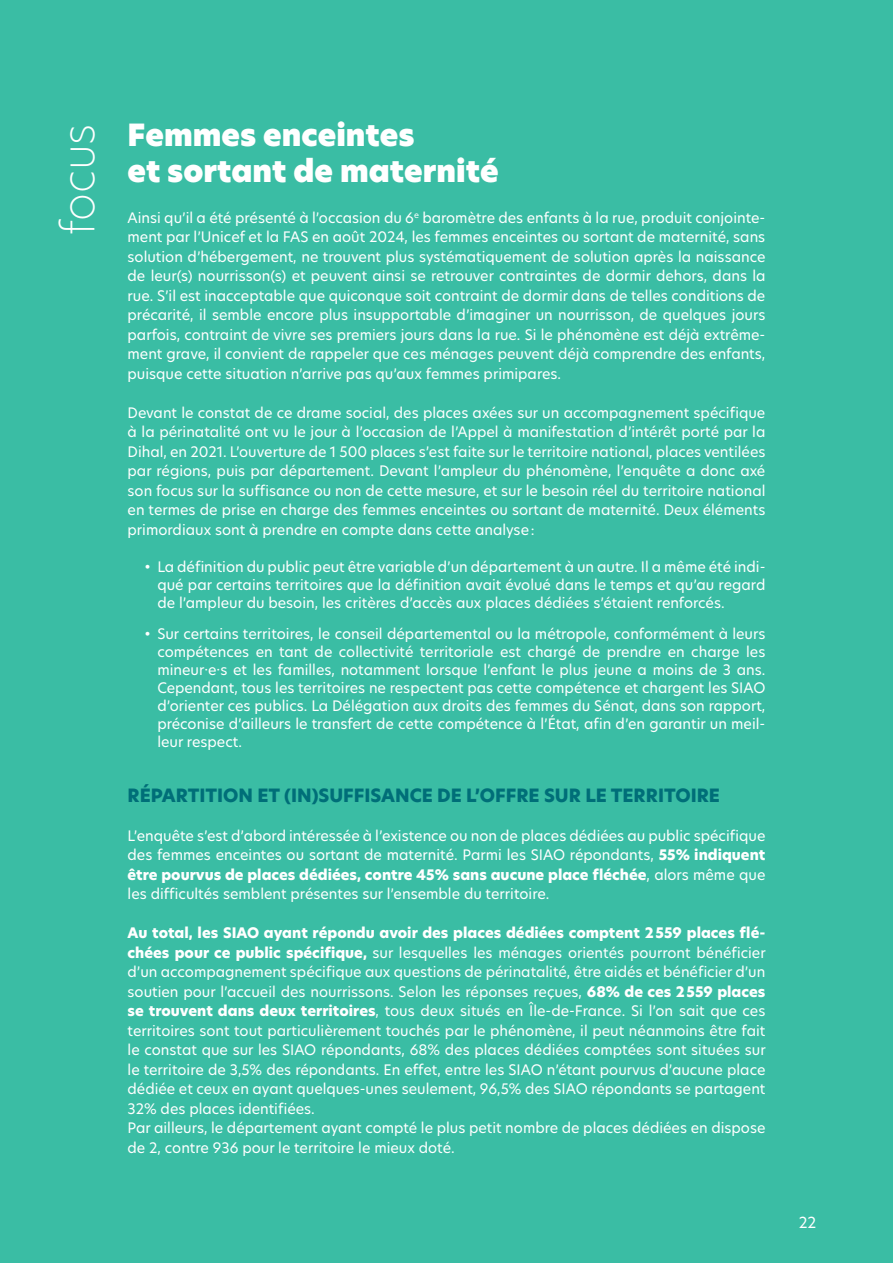
<style>
.page{position:relative;width:893px;height:1263px;background:#3abda4}
.page>*{position:absolute;margin:0;border:0;box-sizing:border-box;transform-origin:0 0}
.t1{font:200 44.85px "Hero New";color:#fff}
.t2{font:30px/36px "Hero New Super";color:#fff}
.t3{font:800 18px "Hero New";color:#006e78}
.t4{font:15px "Hero New";color:#fff}
.t5{font:14.25px/19.5px "Hero New";color:#fff;text-align:justify}
.s1{font-weight:800}
</style>
<div class="page">
<h1 class="t1" style="left:47px;top:235px;width:113px;rotate:-90deg">focus</h1>
<h2 class="t2" style="left:128px;top:118px;width:373px">Femmes enceintes<br>et sortant de maternité</h2>
<p class="t5" style="left:128px;top:208px;width:639px">Ainsi qu’il a été présenté à l’occasion du 6<sup>e</sup> baromètre des enfants à la rue, produit conjointe&shy;ment par l’Unicef et la FAS en août 2024, les femmes enceintes ou sortant de maternité, sans solution d’hébergement, ne trouvent plus systématiquement de solution après la naissance de leur(s) nourrisson(s) et peuvent ainsi se retrouver contraintes de dormir dehors, dans la rue. S’il est inacceptable que quiconque soit contraint de dormir dans de telles conditions de précarité, il semble encore plus insupportable d’imaginer un nourrisson, de quelques jours parfois, contraint de vivre ses premiers jours dans la rue. Si le phénomène est déjà extrême&shy;ment grave, il convient de rappeler que ces ménages peuvent déjà comprendre des enfants, puisque cette situation n’arrive pas qu’aux femmes primipares.</p>
<p class="t5" style="left:128px;top:403px;width:639px">Devant le constat de ce drame social, des places axées sur un accompagnement spécifique à la périnatalité ont vu le jour à l’occasion de l’Appel à manifestation d’intérêt porté par la Dihal, en 2021. L’ouverture de 1 500 places s’est faite sur le territoire national, places ventilées par régions, puis par département. Devant l’ampleur du phénomène, l’enquête a donc axé son focus sur la suffisance ou non de cette mesure, et sur le besoin réel du territoire national en termes de prise en charge des femmes enceintes ou sortant de maternité. Deux éléments primordiaux sont à prendre en compte dans cette analyse:</p>
<p class="t5" style="left:157px;top:558px;width:610px;line-height:18px;text-indent:-13px">• La définition du public peut être variable d’un département à un autre. Il a même été indi&shy;qué par certains territoires que la définition avait évolué dans le temps et qu’au regard de l’ampleur du besoin, les critères d’accès aux places dédiées s’étaient renforcés.</p>
<p class="t5" style="left:157px;top:625px;width:610px;line-height:18px;text-indent:-13px">• Sur certains territoires, le conseil départemental ou la métropole, conformément à leurs compétences en tant de collectivité territoriale est chargé de prendre en charge les mineur·e·s et les familles, notamment lorsque l’enfant le plus jeune a moins de 3 ans.<br>Cependant, tous les territoires ne respectent pas cette compétence et chargent les SIAO d’orienter ces publics. La Délégation aux droits des femmes du Sénat, dans son rapport, préconise d’ailleurs le transfert de cette compétence à l’État, afin d’en garantir un meil&shy;leur respect.</p>
<p class="t3" style="left:128px;top:783px;width:594px">RÉPARTITION ET (IN)SUFFISANCE DE L’OFFRE SUR LE TERRITOIRE</p>
<p class="t5" style="left:128px;top:826px;width:639px">L’enquête s’est d’abord intéressée à l’existence ou non de places dédiées au public spécifique des femmes enceintes ou sortant de maternité. Parmi les SIAO répondants, <span class="s1">55% indiquent être pourvus de places dédiées, contre 45% sans aucune place fléchée</span>, alors même que les difficultés semblent présentes sur l’ensemble du territoire.</p>
<p class="t5" style="left:128px;top:923px;width:640px;text-align:left"><span class="s1">Au total, les SIAO ayant répondu avoir des places dédiées comptent 2559 places flé&shy;chées pour ce public spécifique,</span> sur lesquelles les ménages orientés pourront bénéficier d’un accompagnement spécifique aux questions de périnatalité, être aidés et bénéficier d’un soutien pour l’accueil des nourrissons. Selon les réponses reçues, <span class="s1">68% de ces 2559 places se trouvent dans deux territoires</span>, tous deux situés en Île-de-France. Si l’on sait que ces territoires sont tout particulièrement touchés par le phénomène, il peut néanmoins être fait le constat que sur les SIAO répondants, 68% des places dédiées comptées sont situées sur le territoire de 3,5% des répondants. En effet, entre les SIAO n’étant pourvus d’aucune place dédiée et ceux en ayant quelques-unes seulement, 96,5% des SIAO répondants se partagent 32% des places identifiées.<br>Par ailleurs, le département ayant compté le plus petit nombre de places dédiées en dispose de 2, contre 936 pour le territoire le mieux doté.</p>
<p class="t4" style="left:799px;top:1212px;width:19px">22</p>
</div>
